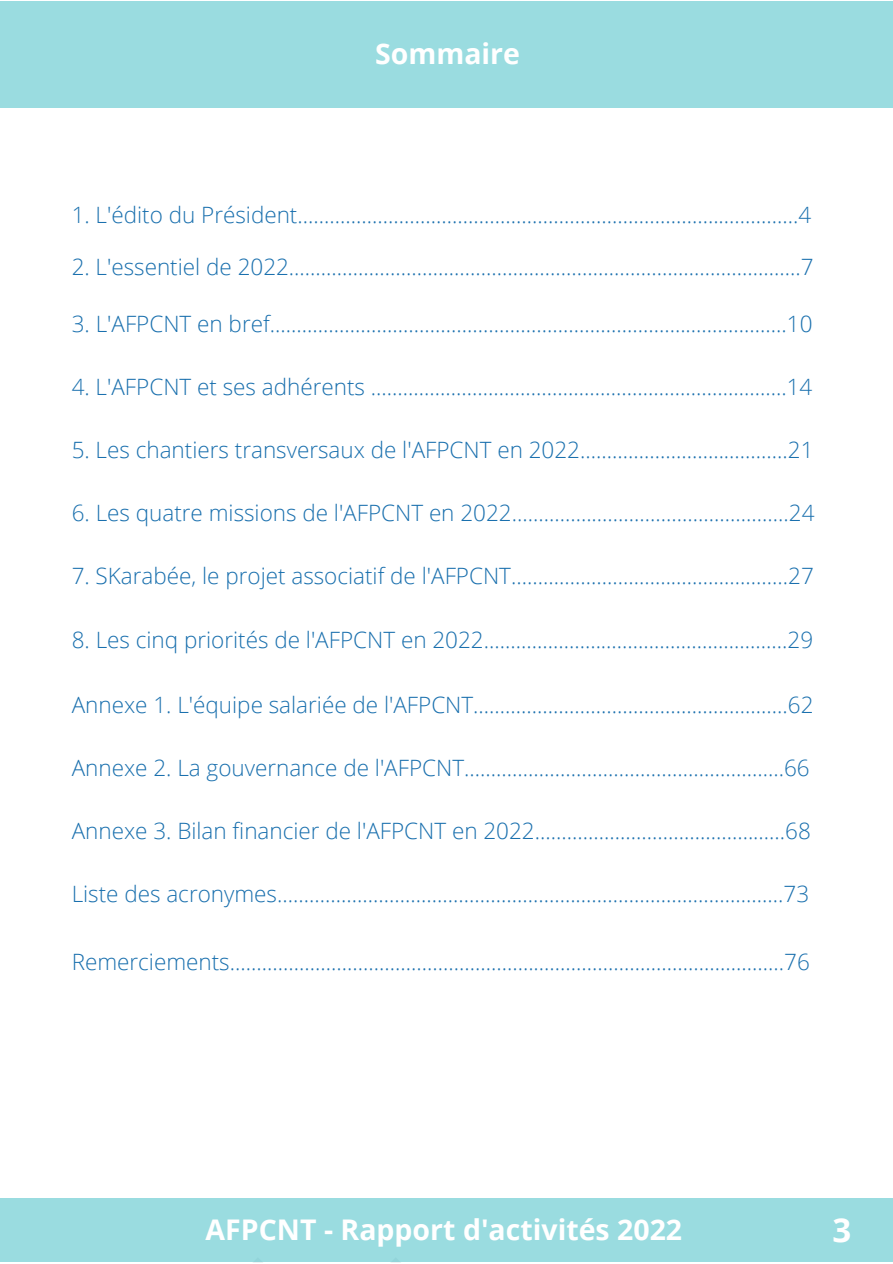
<style>
.page{position:relative;width:893px;height:1264px;background:#fff}
.page>*{position:absolute;margin:0;border:0;box-sizing:border-box;transform-origin:0 0}
.t1{font:700 33px "Open Sans";color:#fff}
.t2{font:700 28.5px "Open Sans";color:#fff}
.t3{font:300 22.5px "Open Sans";color:#1a70ae}
</style>
<div class="page">
<div style="left:0;top:1px;width:892px;height:106px;background:#9adce0"></div>
<div style="left:235px;top:1257px;width:183px;height:5px;background:#9adce0"></div>
<div style="left:0;top:1198px;width:892px;height:63px;background:#9adce0"></div>
<p class="t2" style="left:375px;top:33px;width:146px">Sommaire</p>
<p class="t3" style="left:72px;top:199px;width:741px">1. L'édito du Président..............................................................................................4</p>
<p class="t3" style="left:72px;top:251px;width:743px">2. L'essentiel de 2022................................................................................................7</p>
<p class="t3" style="left:72px;top:308px;width:742px">3. L'AFPCNT en bref.................................................................................................10</p>
<p class="t3" style="left:72px;top:371px;width:742px">4. L'AFPCNT et ses adhérents ..............................................................................14</p>
<p class="t3" style="left:72px;top:434px;width:743px">5. Les chantiers transversaux de l'AFPCNT en 2022.......................................21</p>
<p class="t3" style="left:72px;top:497px;width:744px">6. Les quatre missions de l'AFPCNT en 2022....................................................24</p>
<p class="t3" style="left:72px;top:560px;width:743px">7. SKarabée, le projet associatif de l'AFPCNT....................................................27</p>
<p class="t3" style="left:72px;top:624px;width:743px">8. Les cinq priorités de l'AFPCNT en 2022.........................................................29</p>
<p class="t3" style="left:72px;top:689px;width:743px">Annexe 1. L'équipe salariée de l'AFPCNT...........................................................62</p>
<p class="t3" style="left:72px;top:752px;width:739px">Annexe 2. La gouvernance de l'AFPCNT............................................................66</p>
<p class="t3" style="left:72px;top:815px;width:740px">Annexe 3. Bilan financier de l'AFPCNT en 2022...............................................68</p>
<p class="t3" style="left:72px;top:878px;width:739px">Liste des acronymes...............................................................................................73</p>
<p class="t3" style="left:72px;top:945px;width:739px">Remerciements........................................................................................................76</p>
<p class="t2" style="left:206px;top:1209px;width:478px">AFPCNT - Rapport d'activités 2022</p>
<p class="t1" style="left:832px;top:1206px;width:20px">3</p>
</div>
